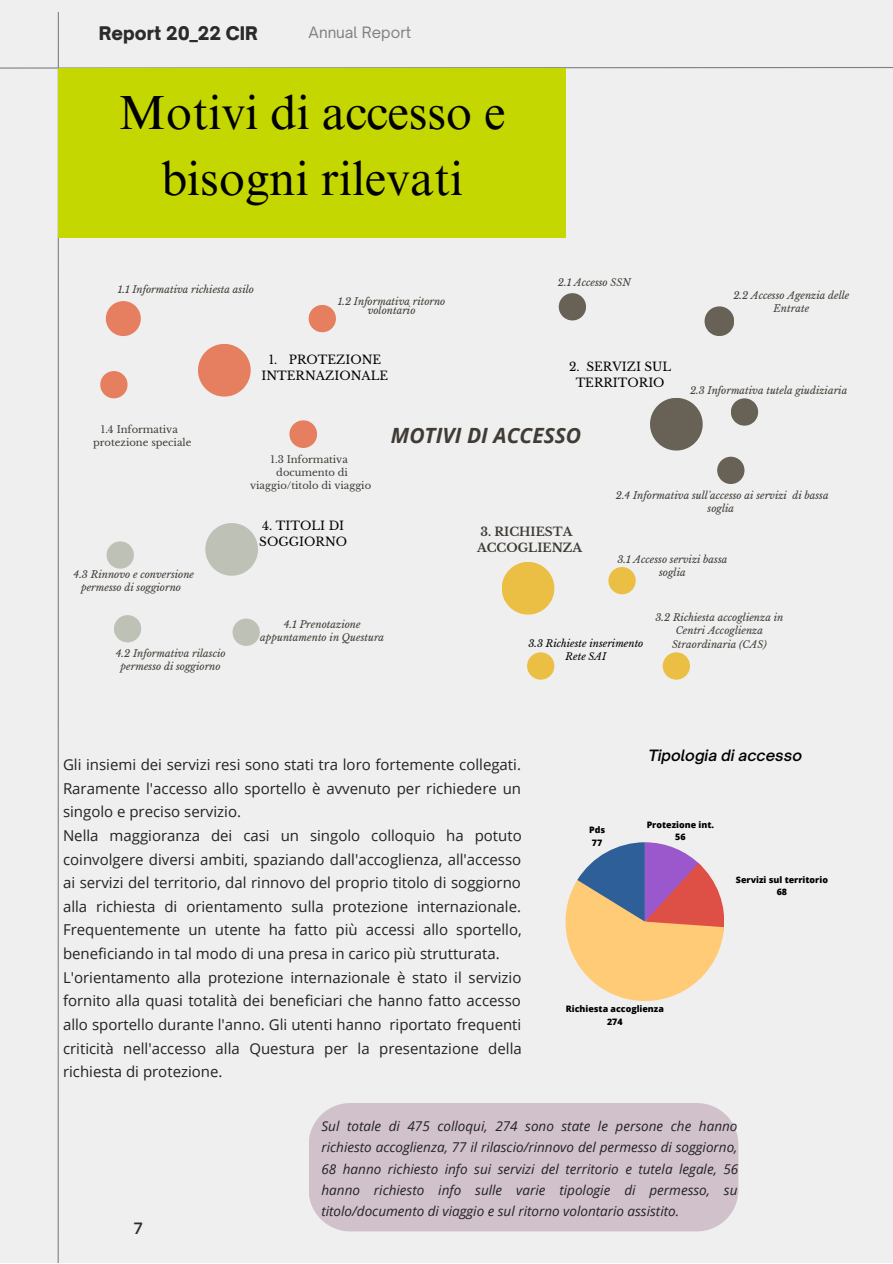
<style>
.page{position:relative;width:893px;height:1264px;background:#fff}
.page>*{position:absolute;margin:0;border:0;box-sizing:border-box;transform-origin:0 0}
.t1{font:48px/66.3px "Times NRMT Pro";color:#000;text-align:center}
.t2{font:italic 700 21px "Open Sans";color:#403c35}
.t3{font:900 18px "Open Sauce One";color:#2b2b2b}
.t4{font:15px/23.5px "Open Sans";color:#222;text-align:justify}
.t5{font:italic 600 15px "Open Sauce One";color:#000}
.t6{font:15px "Open Sauce One";color:#808080}
.t7{font:600 15px "Open Sauce One";color:#2b2b2b}
.t8{font:italic 13.5px/21.3px "Open Sans";color:#222;text-align:justify}
.t9{font:12px/16px "Libre Baskerville";color:#000;text-align:center}
.t10{font:700 12px/16px "Libre Baskerville";color:#403c35}
.t11{font:italic 9.9px/13px "Libre Baskerville";color:#403c35;text-align:center}
.t12{font:9.9px/13.2px "Libre Baskerville";color:#403c35;text-align:center}
.t13{font:italic 9.9px "Libre Baskerville";color:#000}
.t14{font:800 8.85px "Open Sans";color:#000}
</style>
<div class="page">
<div style="left:0;top:0;width:892px;height:1262px;background:#efefef"></div>
<hr style="left:58px;top:12px;width:1px;height:1250px;background:#808080">
<svg style="left:0;top:66px;width:892px;height:3px"></svg>
<div style="left:58px;top:68px;width:507px;height:169px;background:#c4d700"></div>
<svg style="left:650px;top:398px;width:52px;height:52px"></svg>
<svg style="left:198px;top:344px;width:53px;height:52px"></svg>
<svg style="left:558px;top:293px;width:28px;height:27px"></svg>
<svg style="left:704px;top:306px;width:30px;height:30px"></svg>
<svg style="left:731px;top:398px;width:27px;height:27px"></svg>
<svg style="left:106px;top:301px;width:35px;height:35px"></svg>
<svg style="left:308px;top:305px;width:28px;height:27px"></svg>
<svg style="left:100px;top:371px;width:27px;height:27px"></svg>
<svg style="left:502px;top:562px;width:52px;height:52px"></svg>
<svg style="left:717px;top:456px;width:27px;height:28px"></svg>
<svg style="left:608px;top:567px;width:27px;height:27px"></svg>
<svg style="left:662px;top:652px;width:28px;height:27px"></svg>
<svg style="left:289px;top:420px;width:28px;height:28px"></svg>
<svg style="left:205px;top:523px;width:53px;height:52px"></svg>
<svg style="left:107px;top:541px;width:27px;height:27px"></svg>
<svg style="left:232px;top:618px;width:28px;height:28px"></svg>
<svg style="left:114px;top:615px;width:27px;height:27px"></svg>
<svg style="left:527px;top:652px;width:27px;height:27px"></svg>
<svg style="left:565px;top:842px;width:159px;height:159px"></svg>
<div style="left:309px;top:1103px;width:429px;height:128px;background:#d1c1cb"></div>
<p class="t3" style="left:99px;top:22px;width:160px">Report 20_22 CIR</p>
<p class="t6" style="left:308px;top:23px;width:104px">Annual Report</p>
<p class="t1" style="left:118px;top:85px;width:388px">Motivi di accesso e bisogni rilevati</p>
<p class="t11" style="left:118px;top:283px;width:138px">1.1 Informativa richiesta asilo</p>
<p class="t11" style="left:338px;top:297px;width:109px;line-height:9px">1.2 Informativa ritorno volontario</p>
<p class="t11" style="left:558px;top:276px;width:74px">2.1 Accesso SSN</p>
<p class="t12" style="left:93px;top:422px;width:100px">1.4 Informativa protezione speciale</p>
<p class="t9" style="left:269px;top:352px;width:114px">1. PROTEZIONE</p>
<p class="t9" style="left:261px;top:368px;width:128px">INTERNAZIONALE</p>
<p class="t9" style="left:569px;top:358px;width:104px">2. SERVIZI SUL<br>TERRITORIO</p>
<p class="t2" style="left:391px;top:421px;width:192px">MOTIVI DI ACCESSO</p>
<p class="t11" style="left:733px;top:288px;width:117px">2.2 Accesso Agenzia delle<br>Entrate</p>
<p class="t11" style="left:690px;top:384px;width:159px">2.3 Informativa tutela giudiziaria</p>
<p class="t11" style="left:74px;top:568px;width:122px">4.3 Rinnovo e conversione permesso di soggiorno</p>
<p class="t11" style="left:116px;top:646px;width:111px">4.2 Informativa rilascio permesso di soggiorno</p>
<p class="t12" style="left:250px;top:452px;width:122px">1.3 Informativa documento di viaggio/titolo di viaggio</p>
<p class="t9" style="left:259px;top:518px;width:89px;text-align:left">4. TITOLI DI<br>SOGGIORNO</p>
<p class="t11" style="left:260px;top:618px;width:125px">4.1 Prenotazione appuntamento in Questura</p>
<p class="t11" style="left:615px;top:489px;width:214px">2.4 Informativa sull'accesso ai servizi di bassa soglia</p>
<p class="t10" style="left:477px;top:524px;width:107px">3. RICHIESTA<br>ACCOGLIENZA</p>
<p class="t11" style="left:617px;top:552px;width:112px">3.1 Accesso servizi bassa soglia</p>
<p class="t11" style="left:655px;top:611px;width:129px">3.2 Richiesta accoglienza in<br>Centri Accoglienza</p>
<p class="t13" style="left:528px;top:637px;width:117px">3.3 Richieste inserimento</p>
<p class="t11" style="left:672px;top:637px;width:96px">Straordinaria (CAS)</p>
<p class="t13" style="left:565px;top:650px;width:42px">Rete SAI</p>
<p class="t4" style="left:63px;top:752px;width:459px">Gli insiemi dei servizi resi sono stati tra loro fortemente collegati.<br>Raramente l'accesso allo sportello è avvenuto per richiedere un singolo e preciso servizio.</p>
<p class="t4" style="left:63px;top:823px;width:460px">Nella maggioranza dei casi un singolo colloquio ha potuto coinvolgere diversi ambiti, spaziando dall'accoglienza, all'accesso ai servizi del territorio, dal rinnovo del proprio titolo di soggiorno alla richiesta di orientamento sulla protezione internazionale.<br>Frequentemente un utente ha fatto più accessi allo sportello, beneficiando in tal modo di una presa in carico più strutturata.</p>
<p class="t4" style="left:63px;top:965px;width:460px">L'orientamento alla protezione internazionale è stato il servizio fornito alla quasi totalità dei beneficiari che hanno fatto accesso allo sportello durante l'anno. Gli utenti hanno riportato frequenti criticità nell'accesso alla Questura per la presentazione della richiesta di protezione.</p>
<p class="t14" style="left:589px;top:824px;width:18px">Pds</p>
<p class="t14" style="left:592px;top:836px;width:12px">77</p>
<p class="t5" style="left:648px;top:745px;width:155px">Tipologia di accesso</p>
<p class="t14" style="left:646px;top:818px;width:69px">Protezione int.</p>
<p class="t14" style="left:675px;top:830px;width:12px">56</p>
<p class="t14" style="left:736px;top:873px;width:93px">Servizi sul territorio</p>
<p class="t14" style="left:776px;top:885px;width:12px">68</p>
<p class="t14" style="left:565px;top:1002px;width:100px">Richiesta accoglienza</p>
<p class="t14" style="left:607px;top:1015px;width:17px">274</p>
<p class="t7" style="left:134px;top:1218px;width:10px">7</p>
<p class="t8" style="left:321px;top:1114px;width:418px">Sul totale di 475 colloqui, 274 sono state le persone che hanno richiesto accoglienza, 77 il rilascio/rinnovo del permesso di soggiorno, 68 hanno richiesto info sui servizi del territorio e tutela legale, 56 hanno richiesto info sulle varie tipologie di permesso, su titolo/documento di viaggio e sul ritorno volontario assistito.</p>
</div>
